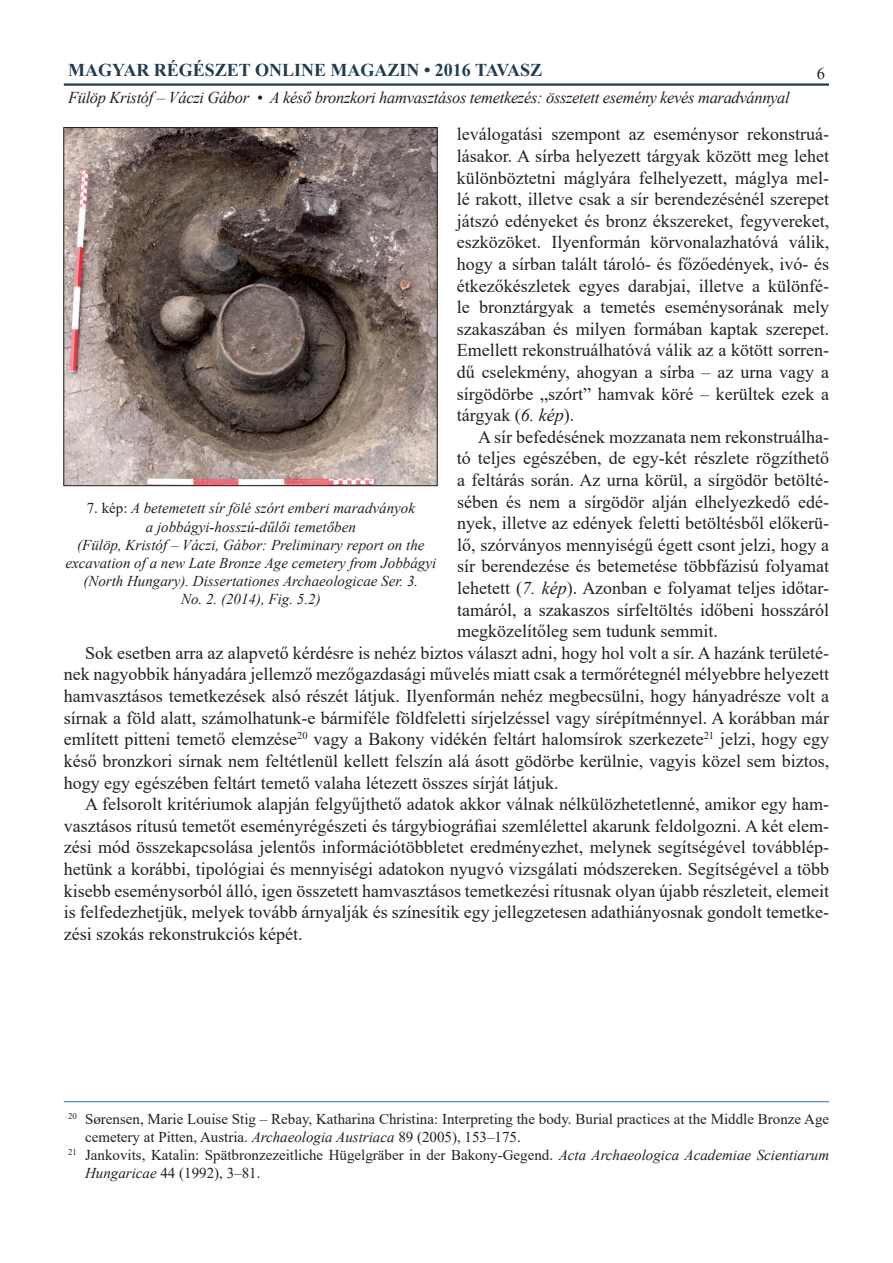
<style>
.page{position:relative;width:893px;height:1263px;background:#fff}
.page>*{position:absolute;margin:0;border:0;box-sizing:border-box;transform-origin:0 0}
.t1{font:18px/21.6px "Times New Roman";color:#231f20;text-align:justify}
.t2{font:700 18px "Times New Roman";color:#213b4f}
.t3{font:italic 16.5px "Times New Roman";letter-spacing:-.02em;color:#231f20}
.t4{font:16.5px "Times New Roman";color:#231f20}
.t5{font:15px "Times New Roman";color:#231f20}
.t6{font:italic 15px/18px "Times New Roman";color:#231f20;text-align:center}
.s1{font-style:italic}
.s2{font-style:normal}
</style>
<div class="page">
<hr style="left:64px;top:83px;width:765px;height:3px;background:#213b4f">
<hr style="left:64px;top:1101px;width:765px;height:1px;background:#3883c5">
<img style="left:65px;top:129px;width:371px;height:355px">
<div style="left:63px;top:127px;width:375px;height:359px;border:1px solid #231f20"></div>
<p class="t2" style="left:68px;top:57px;width:476px">MAGYAR RÉGÉSZET ONLINE MAGAZIN • 2016 TAVASZ</p>
<p class="t3" style="left:68px;top:87px;width:723px">Fülöp Kristóf – Váczi Gábor • A késő bronzkori hamvasztásos temetkezés: összetett esemény kevés maradvánnyal</p>
<p class="t4" style="left:817px;top:61px;width:10px">6</p>
<p class="t1" style="left:457px;top:123px;width:374px">leválogatási szempont az eseménysor rekonstruá&shy;lásakor. A sírba helyezett tárgyak között meg lehet különböztetni máglyára felhelyezett, máglya mel&shy;lé rakott, illetve csak a sír berendezésénél szerepet játszó edényeket és bronz ékszereket, fegyvereket, eszközöket. Ilyenformán körvonalazhatóvá válik, hogy a sírban talált tároló- és főzőedények, ivó- és étkezőkészletek egyes darabjai, illetve a különfé&shy;le bronztárgyak a temetés eseménysorának mely szakaszában és milyen formában kaptak szerepet.<br>Emellett rekonstruálhatóvá válik az a kötött sorren&shy;dű cselekmény, ahogyan a sírba – az urna vagy a sírgödörbe „szórt” hamvak köré – kerültek ezek a tárgyak (<span class="s1">6. kép</span>).</p>
<p class="t1" style="left:478px;top:425px;width:353px">A sír befedésének mozzanata nem rekonstruálha-</p>
<p class="t1" style="left:457px;top:447px;width:374px">tó teljes egészében, de egy-két részlete rögzíthető</p>
<p class="t1" style="left:457px;top:469px;width:374px">a feltárás során. Az urna körül, a sírgödör betölté-</p>
<p class="t1" style="left:457px;top:490px;width:374px">sében és nem a sírgödör alján elhelyezkedő edé-</p>
<p class="t1" style="left:457px;top:512px;width:374px">nyek, illetve az edények feletti betöltésből előkerü-</p>
<p class="t1" style="left:457px;top:533px;width:374px">lő, szórványos mennyiségű égett csont jelzi, hogy a</p>
<p class="t1" style="left:457px;top:555px;width:374px">sír berendezése és betemetése többfázisú folyamat</p>
<p class="t1" style="left:457px;top:577px;width:374px">lehetett (<span class="s1">7. kép</span>). Azonban e folyamat teljes időtar-</p>
<p class="t1" style="left:457px;top:598px;width:374px">tamáról, a szakaszos sírfeltöltés időbeni hosszáról</p>
<p class="t1" style="left:457px;top:620px;width:262px">megközelítőleg sem tudunk semmit.</p>
<p class="t1" style="left:85px;top:641px;width:746px">Sok esetben arra az alapvető kérdésre is nehéz biztos választ adni, hogy hol volt a sír. A hazánk területé-</p>
<p class="t1" style="left:64px;top:663px;width:767px">nek nagyobbik hányadára jellemző mezőgazdasági művelés miatt csak a termőrétegnél mélyebbre helyezett</p>
<p class="t1" style="left:64px;top:685px;width:767px">hamvasztásos temetkezések alsó részét látjuk. Ilyenformán nehéz megbecsülni, hogy hányadrésze volt a</p>
<p class="t1" style="left:64px;top:706px;width:767px">sírnak a föld alatt, számolhatunk-e bármiféle földfeletti sírjelzéssel vagy sírépítménnyel. A korábban már</p>
<p class="t1" style="left:64px;top:728px;width:767px">említett pitteni temető elemzése<sup>20</sup> vagy a Bakony vidékén feltárt halomsírok szerkezete<sup>21</sup> jelzi, hogy egy</p>
<p class="t1" style="left:64px;top:749px;width:767px">késő bronzkori sírnak nem feltétlenül kellett felszín alá ásott gödörbe kerülnie, vagyis közel sem biztos,</p>
<p class="t1" style="left:64px;top:771px;width:496px">hogy egy egészében feltárt temető valaha létezett összes sírját látjuk.</p>
<p class="t1" style="left:85px;top:793px;width:746px">A felsorolt kritériumok alapján felgyűjthető adatok akkor válnak nélkülözhetetlenné, amikor egy ham-</p>
<p class="t1" style="left:64px;top:814px;width:767px">vasztásos rítusú temetőt eseményrégészeti és tárgybiográfiai szemlélettel akarunk feldolgozni. A két elem-</p>
<p class="t1" style="left:64px;top:836px;width:767px">zési mód összekapcsolása jelentős információtöbbletet eredményezhet, melynek segítségével továbblép-</p>
<p class="t1" style="left:64px;top:857px;width:767px">hetünk a korábbi, tipológiai és mennyiségi adatokon nyugvó vizsgálati módszereken. Segítségével a több</p>
<p class="t1" style="left:64px;top:879px;width:767px">kisebb eseménysorból álló, igen összetett hamvasztásos temetkezési rítusnak olyan újabb részleteit, elemeit</p>
<p class="t1" style="left:64px;top:901px;width:767px">is felfedezhetjük, melyek tovább árnyalják és színesítik egy jellegzetesen adathiányosnak gondolt temetke-</p>
<p class="t1" style="left:64px;top:922px;width:240px">zési szokás rekonstrukciós képét.</p>
<p class="t6" style="left:66px;top:499px;width:372px"><span class="s2">7. kép:</span> A betemetett sír fölé szórt emberi maradványok<br>a jobbágyi-hosszú-dűlői temetőben<br>(Fülöp, Kristóf – Váczi, Gábor: Preliminary report on the excavation of a new Late Bronze Age cemetery from Jobbágyi (North Hungary). Dissertationes Archaeologicae Ser. 3.<br>No. 2. (2014), Fig. 5.2)</p>
<p class="t5" style="left:68px;top:1108px;width:763px"><sup>20</sup> Sørensen, Marie Louise Stig – Rebay, Katharina Christina: Interpreting the body. Burial practices at the Middle Bronze Age</p>
<p class="t5" style="left:85px;top:1126px;width:437px">cemetery at Pitten, Austria. <span class="s1">Archaeologia Austriaca</span> 89 (2005), 153–175.</p>
<p class="t5" style="left:68px;top:1144px;width:763px"><sup>21</sup> Jankovits, Katalin: Spätbronzezeitliche Hügelgräber in der Bakony-Gegend. <span class="s1">Acta Archaeologica Academiae Scientiarum</span></p>
<p class="t5" style="left:85px;top:1162px;width:177px"><span class="s1">Hungaricae</span> 44 (1992), 3–81.</p>
</div>
